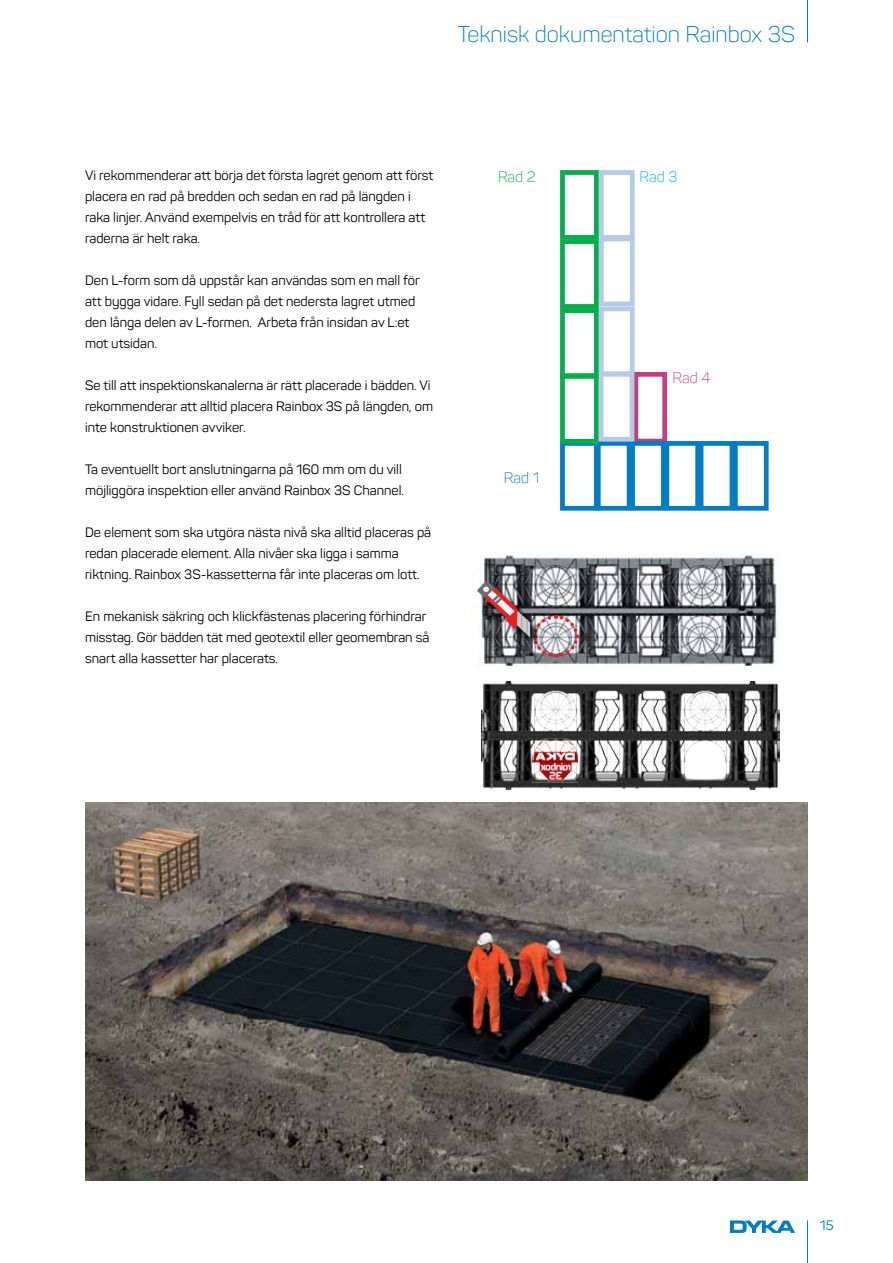
<style>
.page{position:relative;width:893px;height:1263px;background:#fff}
.page>*{position:absolute;margin:0;border:0;box-sizing:border-box;transform-origin:0 0}
.t1{font:300 22.5px "Panton";color:#007dc3}
.t2{font:300 15px "Panton";color:#007dc3}
.t3{font:300 15px "Panton";color:#0ca851}
.t4{font:300 15px "Panton";color:#00aeef}
.t5{font:300 15px "Panton";color:#c63f7b}
.t6{font:13.5px/21px "Panton";color:#000}
.t7{font:13.5px "Panton";color:#007dc3}
</style>
<div class="page">
<div style="left:560px;top:441px;width:39px;height:70px;border:5px solid #007dc3"></div>
<div style="left:596px;top:441px;width:35px;height:70px;border:5px solid #007dc3"></div>
<div style="left:560px;top:374px;width:39px;height:70px;border:5px solid #03af4b"></div>
<div style="left:560px;top:308px;width:39px;height:70px;border:5px solid #03af4b"></div>
<div style="left:560px;top:239px;width:39px;height:70px;border:5px solid #03af4b"></div>
<div style="left:560px;top:170px;width:39px;height:70px;border:5px solid #03af4b"></div>
<div style="left:599px;top:237px;width:36px;height:69px;border:5px solid #b6cbea"></div>
<div style="left:599px;top:306px;width:36px;height:70px;border:5px solid #b6cbea"></div>
<div style="left:633px;top:372px;width:34px;height:71px;border:5px solid #c63f7b"></div>
<div style="left:599px;top:170px;width:36px;height:70px;border:5px solid #b6cbea"></div>
<div style="left:630px;top:441px;width:36px;height:70px;border:5px solid #007dc3"></div>
<div style="left:664px;top:441px;width:36px;height:70px;border:5px solid #007dc3"></div>
<div style="left:733px;top:441px;width:36px;height:70px;border:5px solid #007dc3"></div>
<div style="left:699px;top:441px;width:35px;height:70px;border:5px solid #007dc3"></div>
<div style="left:599px;top:372px;width:35px;height:70px;border:5px solid #b6cbea"></div>
<hr style="left:807px;top:1220px;width:1px;height:43px;background:#007dc3">
<svg style="left:730px;top:1220px;width:65px;height:13px"></svg>
<hr style="left:807px;top:0;width:1px;height:43px;background:#007dc3">
<img style="left:85px;top:802px;width:723px;height:378px">
<img style="left:479px;top:554px;width:300px;height:111px">
<svg style="left:477px;top:581px;width:103px;height:78px"></svg>
<img style="left:481px;top:682px;width:299px;height:108px">
<img style="left:532px;top:738px;width:45px;height:44px">
<h1 class="t1" style="left:458px;top:21px;width:339px">Teknisk dokumentation Rainbox 3S</h1>
<p class="t6" style="left:85px;top:165px;width:350px">Vi rekommenderar att börja det första lagret genom att först placera en rad på bredden och sedan en rad på längden i raka linjer. Använd exempelvis en tråd för att kontrollera att raderna är helt raka.</p>
<p class="t6" style="left:85px;top:270px;width:336px">Den L-form som då uppstår kan användas som en mall för att bygga vidare. Fyll sedan på det nedersta lagret utmed den långa delen av L-formen. Arbeta från insidan av L:et mot utsidan.</p>
<p class="t6" style="left:85px;top:375px;width:350px">Se till att inspektionskanalerna är rätt placerade i bädden. Vi rekommenderar att alltid placera Rainbox 3S på längden, om inte konstruktionen avviker.</p>
<p class="t6" style="left:85px;top:459px;width:320px">Ta eventuellt bort anslutningarna på 160 mm om du vill möjliggöra inspektion eller använd Rainbox 3S Channel.</p>
<p class="t6" style="left:85px;top:522px;width:348px">De element som ska utgöra nästa nivå ska alltid placeras på redan placerade element. Alla nivåer ska ligga i samma riktning. Rainbox 3S-kassetterna får inte placeras om lott.</p>
<p class="t6" style="left:85px;top:606px;width:346px">En mekanisk säkring och klickfästenas placering förhindrar misstag. Gör bädden tät med geotextil eller geomembran så snart alla kassetter har placerats.</p>
<p class="t3" style="left:498px;top:168px;width:39px">Rad 2</p>
<p class="t4" style="left:640px;top:168px;width:39px">Rad 3</p>
<p class="t2" style="left:504px;top:468px;width:37px">Rad 1</p>
<p class="t5" style="left:673px;top:369px;width:39px">Rad 4</p>
<p class="t7" style="left:820px;top:1217px;width:15px">15</p>
</div>
